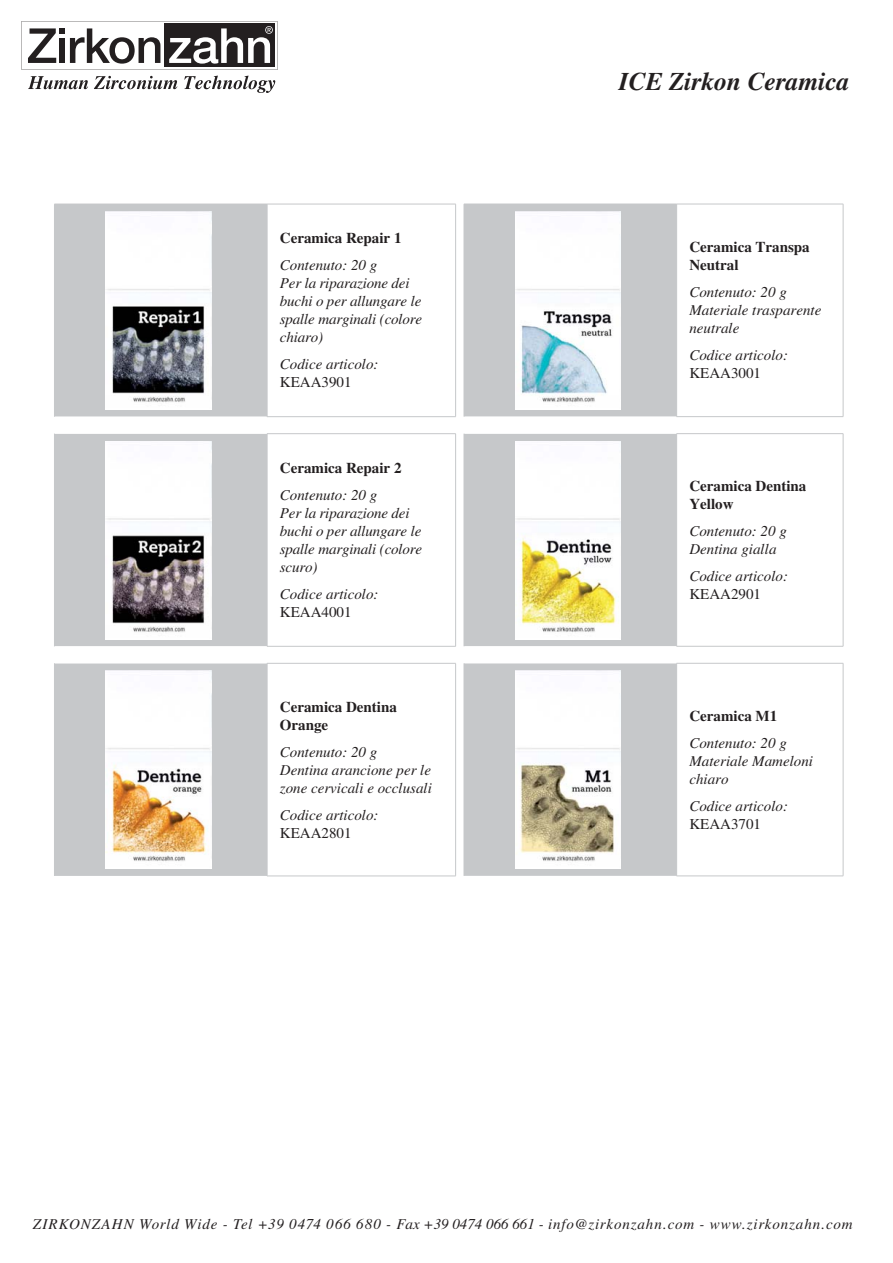
<style>
.page{position:relative;width:893px;height:1263px;background:#fff}
.page>*{position:absolute;margin:0;border:0;box-sizing:border-box;transform-origin:0 0}
.t1{font:italic 700 25.5px "Times";color:#231f20}
.t2{font:italic 15px/18px "Times";color:#231f20}
.t3{font:700 15px/18px "Times";color:#231f20}
.t4{font:italic 15px "Times";letter-spacing:.05em;color:#231f20}
.t5{font:15px "Times";color:#231f20}
</style>
<div class="page">
<svg style="left:28px;top:76px;width:247px;height:17px"></svg>
<svg style="left:21px;top:21px;width:257px;height:49px"></svg>
<div style="left:55px;top:205px;width:212px;height:212px;background:#c6c8ca"></div>
<svg style="left:54px;top:417px;width:401px;height:459px"></svg>
<hr style="left:54px;top:204px;width:213px;height:1px;background:#c6c8ca">
<hr style="left:54px;top:204px;width:1px;height:213px;background:#c6c8ca">
<hr style="left:54px;top:434px;width:1px;height:212px;background:#c6c8ca">
<hr style="left:54px;top:663px;width:1px;height:213px;background:#c6c8ca">
<hr style="left:267px;top:433px;width:189px;height:1px;background:#c6c8ca">
<hr style="left:267px;top:434px;width:1px;height:212px;background:#c6c8ca">
<hr style="left:455px;top:434px;width:1px;height:212px;background:#c6c8ca">
<hr style="left:267px;top:646px;width:189px;height:1px;background:#c6c8ca">
<hr style="left:267px;top:204px;width:189px;height:1px;background:#c6c8ca">
<hr style="left:267px;top:204px;width:1px;height:212px;background:#c6c8ca">
<hr style="left:455px;top:204px;width:1px;height:212px;background:#c6c8ca">
<hr style="left:267px;top:416px;width:189px;height:1px;background:#c6c8ca">
<hr style="left:267px;top:663px;width:189px;height:1px;background:#c6c8ca">
<hr style="left:267px;top:876px;width:189px;height:1px;background:#c6c8ca">
<hr style="left:267px;top:663px;width:1px;height:213px;background:#c6c8ca">
<hr style="left:455px;top:663px;width:1px;height:213px;background:#c6c8ca">
<img style="left:105px;top:211px;width:106px;height:199px">
<img style="left:105px;top:441px;width:106px;height:198px">
<img style="left:105px;top:671px;width:106px;height:198px">
<div style="left:465px;top:205px;width:211px;height:212px;background:#c6c8ca"></div>
<svg style="left:464px;top:433px;width:379px;height:443px"></svg>
<hr style="left:464px;top:204px;width:213px;height:1px;background:#c6c8ca">
<hr style="left:464px;top:204px;width:1px;height:213px;background:#c6c8ca">
<hr style="left:464px;top:434px;width:1px;height:212px;background:#c6c8ca">
<hr style="left:464px;top:663px;width:1px;height:213px;background:#c6c8ca">
<hr style="left:676px;top:663px;width:167px;height:1px;background:#c6c8ca">
<hr style="left:676px;top:876px;width:167px;height:1px;background:#c6c8ca">
<hr style="left:676px;top:663px;width:1px;height:213px;background:#c6c8ca">
<hr style="left:843px;top:663px;width:1px;height:213px;background:#c6c8ca">
<hr style="left:676px;top:433px;width:167px;height:1px;background:#c6c8ca">
<hr style="left:676px;top:646px;width:167px;height:1px;background:#c6c8ca">
<hr style="left:676px;top:434px;width:1px;height:212px;background:#c6c8ca">
<hr style="left:843px;top:434px;width:1px;height:212px;background:#c6c8ca">
<hr style="left:677px;top:204px;width:166px;height:1px;background:#c6c8ca">
<hr style="left:676px;top:204px;width:1px;height:212px;background:#c6c8ca">
<hr style="left:843px;top:204px;width:1px;height:212px;background:#c6c8ca">
<hr style="left:676px;top:416px;width:167px;height:1px;background:#c6c8ca">
<img style="left:515px;top:211px;width:106px;height:199px">
<img style="left:515px;top:441px;width:106px;height:198px">
<img style="left:515px;top:671px;width:106px;height:198px">
<p class="t3" style="left:280px;top:231px;width:123px">Ceramica Repair 1</p>
<p class="t2" style="left:280px;top:258px;width:144px">Contenuto: 20 g<br>Per la riparazione dei buchi o per allungare le spalle marginali (colore chiaro)</p>
<p class="t2" style="left:280px;top:357px;width:100px">Codice articolo:</p>
<p class="t5" style="left:280px;top:377px;width:73px">KEAA3901</p>
<p class="t3" style="left:280px;top:460px;width:123px">Ceramica Repair 2</p>
<p class="t2" style="left:280px;top:487px;width:144px">Contenuto: 20 g<br>Per la riparazione dei buchi o per allungare le spalle marginali (colore scuro)</p>
<p class="t2" style="left:280px;top:586px;width:100px">Codice articolo:</p>
<p class="t5" style="left:280px;top:607px;width:73px">KEAA4001</p>
<p class="t3" style="left:280px;top:699px;width:119px">Ceramica Dentina<br>Orange</p>
<p class="t2" style="left:280px;top:744px;width:154px">Contenuto: 20 g<br>Dentina arancione per le zone cervicali e occlusali</p>
<p class="t2" style="left:280px;top:807px;width:100px">Codice articolo:</p>
<p class="t5" style="left:280px;top:827px;width:73px">KEAA2801</p>
<h1 class="t1" style="left:619px;top:72px;width:232px">ICE Zirkon Ceramica</h1>
<p class="t3" style="left:689px;top:240px;width:122px">Ceramica Transpa<br>Neutral</p>
<p class="t2" style="left:689px;top:285px;width:134px">Contenuto: 20 g<br>Materiale trasparente neutrale</p>
<p class="t2" style="left:689px;top:348px;width:100px">Codice articolo:</p>
<p class="t5" style="left:689px;top:368px;width:73px">KEAA3001</p>
<p class="t3" style="left:689px;top:478px;width:119px">Ceramica Dentina<br>Yellow</p>
<p class="t2" style="left:689px;top:523px;width:99px">Contenuto: 20 g<br>Dentina gialla</p>
<p class="t2" style="left:689px;top:568px;width:100px">Codice articolo:</p>
<p class="t5" style="left:689px;top:588px;width:73px">KEAA2901</p>
<p class="t3" style="left:689px;top:708px;width:89px">Ceramica M1</p>
<p class="t2" style="left:689px;top:735px;width:125px">Contenuto: 20 g<br>Materiale Mameloni chiaro</p>
<p class="t2" style="left:689px;top:798px;width:100px">Codice articolo:</p>
<p class="t5" style="left:689px;top:818px;width:73px">KEAA3701</p>
<p class="t4" style="left:33px;top:1218px;width:821px">ZIRKONZAHN World Wide - Tel +39 0474 066 680 - Fax +39 0474 066 661 - info@zirkonzahn.com - www.zirkonzahn.com</p>
</div>
